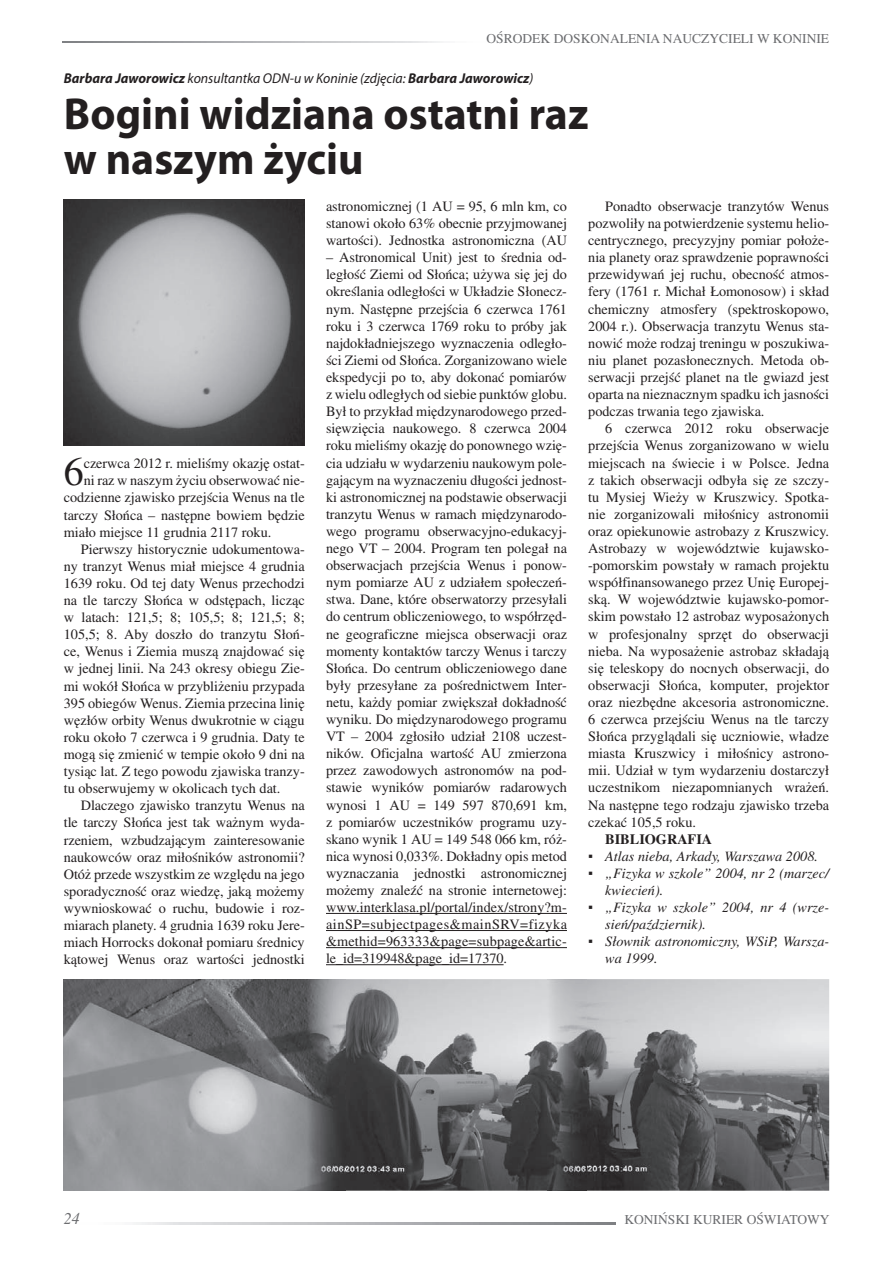
<style>
.page{position:relative;width:893px;height:1263px;background:#fff}
.page>*{position:absolute;margin:0;border:0;box-sizing:border-box;transform-origin:0 0}
.t1{font:700 45px/45px "Myriad Pro";color:#231f20}
.t2{font:40.05px "Toronto";color:#231f20}
.t3{font:italic 16.5px "Toronto";color:#6c6d70}
.t4{font:14.25px/17.1px "Toronto";color:#231f20;text-align:justify}
.t5{font:italic 14.25px/17.1px "Toronto";color:#231f20}
.t6{font:italic 14.25px "Myriad Pro";color:#231f20}
.t7{font:700 14.25px "Toronto";color:#231f20}
.t8{font:13.5px "Toronto";color:#6c6d70}
.s1{font-weight:700}
.s2{font-family:"Arial";font-style:normal}
</style>
<div class="page">
<hr style="left:326px;top:913px;width:241px;height:1px;background:#231f20">
<hr style="left:326px;top:930px;width:241px;height:1px;background:#231f20">
<hr style="left:326px;top:947px;width:241px;height:1px;background:#231f20">
<hr style="left:326px;top:964px;width:178px;height:1px;background:#231f20">
<img style="left:64px;top:979px;width:765px;height:212px">
<img style="left:64px;top:200px;width:241px;height:246px">
<img style="left:547px;top:979px;width:40px;height:212px">
<img style="left:305px;top:979px;width:41px;height:212px">
<p class="t8" style="left:486px;top:31px;width:344px">OŚRODEK DOSKONALENIA NAUCZYCIELI W KONINIE</p>
<p class="t6" style="left:64px;top:69px;width:471px"><span class="s1">Barbara Jaworowicz</span> konsultantka ODN-u w Koninie (zdjęcia: <span class="s1">Barbara Jaworowicz</span>)</p>
<h1 class="t1" style="left:64px;top:90px;width:526px">Bogini widziana ostatni raz w naszym życiu</h1>
<h2 class="t2" style="left:64px;top:449px;width:22px">6</h2>
<p class="t4" style="left:84px;top:455px;width:223px">czerwca 2012 r. mieliśmy okazję ostat-</p>
<p class="t4" style="left:84px;top:472px;width:222px">ni raz w naszym życiu obserwować nie-</p>
<p class="t4" style="left:64px;top:489px;width:242px">codzienne zjawisko przejścia Wenus na tle</p>
<p class="t4" style="left:64px;top:506px;width:242px">tarczy Słońca – następne bowiem będzie</p>
<p class="t4" style="left:64px;top:523px;width:209px">miało miejsce 11 grudnia 2117 roku.</p>
<p class="t4" style="left:81px;top:540px;width:225px">Pierwszy historycznie udokumentowa-</p>
<p class="t4" style="left:64px;top:557px;width:242px">ny tranzyt Wenus miał miejsce 4 grudnia</p>
<p class="t4" style="left:64px;top:575px;width:242px">1639 roku. Od tej daty Wenus przechodzi</p>
<p class="t4" style="left:64px;top:592px;width:242px">na tle tarczy Słońca w odstępach, licząc</p>
<p class="t4" style="left:64px;top:609px;width:242px">w latach: 121,5; 8; 105,5; 8; 121,5; 8;</p>
<p class="t4" style="left:64px;top:626px;width:242px">105,5; 8. Aby doszło do tranzytu Słoń-</p>
<p class="t4" style="left:64px;top:643px;width:242px">ce, Wenus i Ziemia muszą znajdować się</p>
<p class="t4" style="left:64px;top:660px;width:242px">w jednej linii. Na 243 okresy obiegu Zie-</p>
<p class="t4" style="left:64px;top:677px;width:242px">mi wokół Słońca w przybliżeniu przypada</p>
<p class="t4" style="left:64px;top:694px;width:242px">395 obiegów Wenus. Ziemia przecina linię</p>
<p class="t4" style="left:64px;top:711px;width:242px">węzłów orbity Wenus dwukrotnie w ciągu</p>
<p class="t4" style="left:64px;top:728px;width:242px">roku około 7 czerwca i 9 grudnia. Daty te</p>
<p class="t4" style="left:64px;top:746px;width:242px">mogą się zmienić w tempie około 9 dni na</p>
<p class="t4" style="left:64px;top:763px;width:242px">tysiąc lat. Z tego powodu zjawiska tranzy-</p>
<p class="t4" style="left:64px;top:780px;width:218px">tu obserwujemy w okolicach tych dat.</p>
<p class="t4" style="left:81px;top:797px;width:225px">Dlaczego zjawisko tranzytu Wenus na</p>
<p class="t4" style="left:64px;top:814px;width:242px">tle tarczy Słońca jest tak ważnym wyda-</p>
<p class="t4" style="left:64px;top:831px;width:242px">rzeniem, wzbudzającym zainteresowanie</p>
<p class="t4" style="left:64px;top:848px;width:242px">naukowców oraz miłośników astronomii?</p>
<p class="t4" style="left:64px;top:865px;width:242px">Otóż przede wszystkim ze względu na jego</p>
<p class="t4" style="left:64px;top:882px;width:242px">sporadyczność oraz wiedzę, jaką możemy</p>
<p class="t4" style="left:64px;top:899px;width:242px">wywnioskować o ruchu, budowie i roz-</p>
<p class="t4" style="left:64px;top:917px;width:242px">miarach planety. 4 grudnia 1639 roku Jere-</p>
<p class="t4" style="left:64px;top:934px;width:242px">miach Horrocks dokonał pomiaru średnicy</p>
<p class="t4" style="left:64px;top:951px;width:242px">kątowej Wenus oraz wartości jednostki</p>
<p class="t4" style="left:326px;top:198px;width:243px">astronomicznej (1 AU = 95, 6 mln km, co stanowi około 63% obecnie przyjmowanej wartości). Jednostka astronomiczna (AU</p>
<p class="t4" style="left:326px;top:249px;width:243px">– Astronomical Unit) jest to średnia od&shy;ległość Ziemi od Słońca; używa się jej do określania odległości w Układzie Słonecz&shy;nym. Następne przejścia 6 czerwca 1761 roku i 3 czerwca 1769 roku to próby jak najdokładniejszego wyznaczenia odległo&shy;ści Ziemi od Słońca. Zorganizowano wiele ekspedycji po to, aby dokonać pomiarów z wielu odległych od siebie punktów globu.<br>Był to przykład międzynarodowego przed&shy;sięwzięcia naukowego. 8 czerwca 2004 roku mieliśmy okazję do ponownego wzię&shy;cia udziału w wydarzeniu naukowym pole&shy;gającym na wyznaczeniu długości jednost&shy;ki astronomicznej na podstawie obserwacji tranzytu Wenus w ramach międzynarodo&shy;wego programu obserwacyjno-edukacyj&shy;nego VT – 2004. Program ten polegał na obserwacjach przejścia Wenus i ponow&shy;nym pomiarze AU z udziałem społeczeń&shy;stwa. Dane, które obserwatorzy przesyłali do centrum obliczeniowego, to współrzęd&shy;ne geograficzne miejsca obserwacji oraz momenty kontaktów tarczy Wenus i tarczy Słońca. Do centrum obliczeniowego dane były przesyłane za pośrednictwem Inter&shy;netu, każdy pomiar zwiększał dokładność wyniku. Do międzynarodowego programu VT – 2004 zgłosiło udział 2108 uczest&shy;ników. Oficjalna wartość AU zmierzona przez zawodowych astronomów na pod&shy;stawie wyników pomiarów radarowych wynosi 1 AU = 149 597 870,691 km, z pomiarów uczestników programu uzy&shy;skano wynik 1 AU = 149 548 066 km, róż&shy;nica wynosi 0,033%. Dokładny opis metod wyznaczania jednostki astronomicznej możemy znaleźć na stronie internetowej: www.interklasa.pl/portal/index/strony?m&shy;ainSP=subjectpages&amp;mainSRV=fizyka &amp;methid=963333&amp;page=subpage&amp;artic&shy;le_id=319948&amp;page_id=17370.</p>
<p class="t4" style="left:588px;top:198px;width:242px;text-indent:17px">Ponadto obserwacje tranzytów Wenus pozwoliły na potwierdzenie systemu helio&shy;centrycznego, precyzyjny pomiar położe&shy;nia planety oraz sprawdzenie poprawności przewidywań jej ruchu, obecność atmos&shy;fery (1761 r. Michał Łomonosow) i skład chemiczny atmosfery (spektroskopowo, 2004 r.). Obserwacja tranzytu Wenus sta&shy;nowić może rodzaj treningu w poszukiwa&shy;niu planet pozasłonecznych. Metoda ob&shy;serwacji przejść planet na tle gwiazd jest oparta na nieznacznym spadku ich jasności podczas trwania tego zjawiska.</p>
<p class="t4" style="left:588px;top:420px;width:242px;text-indent:17px">6 czerwca 2012 roku obserwacje przejścia Wenus zorganizowano w wielu miejscach na świecie i w Polsce. Jedna z takich obserwacji odbyła się ze szczy&shy;tu Mysiej Wieży w Kruszwicy. Spotka&shy;nie zorganizowali miłośnicy astronomii oraz opiekunowie astrobazy z Kruszwicy.<br>Astrobazy w województwie kujawsko--pomorskim powstały w ramach projektu współfinansowanego przez Unię Europej&shy;ską. W województwie kujawsko-pomor&shy;skim powstało 12 astrobaz wyposażonych w profesjonalny sprzęt do obserwacji nieba. Na wyposażenie astrobaz składają się teleskopy do nocnych obserwacji, do obserwacji Słońca, komputer, projektor oraz niezbędne akcesoria astronomiczne.<br>6 czerwca przejściu Wenus na tle tarczy Słońca przyglądali się uczniowie, władze miasta Kruszwicy i miłośnicy astrono&shy;mii. Udział w tym wydarzeniu dostarczył uczestnikom niezapomnianych wrażeń.<br>Na następne tego rodzaju zjawisko trzeba czekać 105,5 roku.</p>
<p class="t7" style="left:605px;top:831px;width:108px">BIBLIOGRAFIA</p>
<p class="t5" style="left:588px;top:848px;width:231px"><span class="s2">▪</span> Atlas nieba, Arkady, Warszawa 2008.</p>
<p class="t5" style="left:605px;top:865px;width:228px;text-indent:-17px"><span class="s2">▪</span> „Fizyka w szkole” 2004, nr 2 (marzec/ kwiecień).</p>
<p class="t5" style="left:605px;top:899px;width:225px;text-indent:-17px"><span class="s2">▪</span> „Fizyka w szkole” 2004, nr 4 (wrze&shy;sień/październik).</p>
<p class="t5" style="left:605px;top:933px;width:225px;text-indent:-17px"><span class="s2">▪</span> Słownik astronomiczny, WSiP, Warsza&shy;wa 1999.</p>
<p class="t3" style="left:64px;top:1209px;width:18px">24</p>
<p class="t8" style="left:624px;top:1212px;width:207px">KONIŃSKI KURIER OŚWIATOWY</p>
</div>
